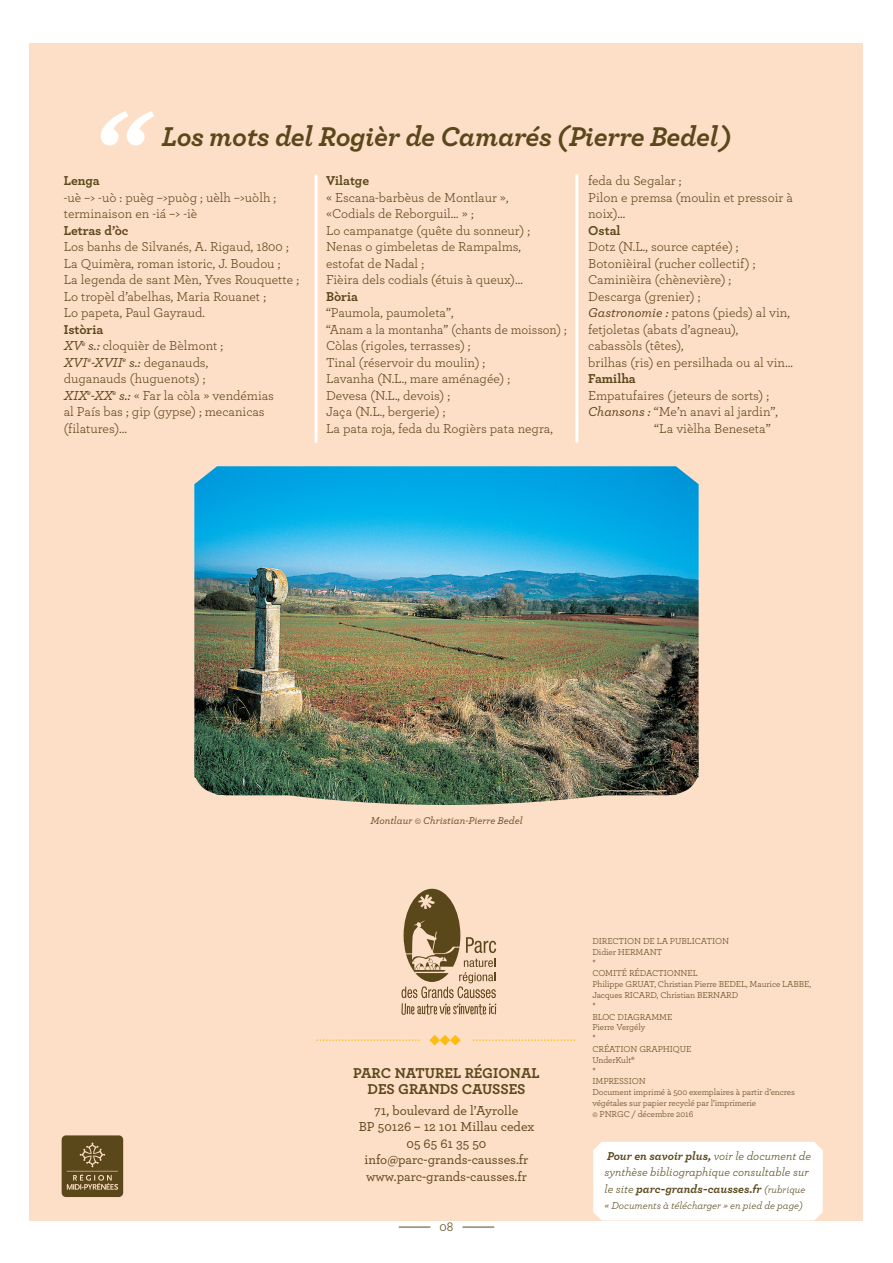
<style>
.page{position:relative;width:893px;height:1263px;background:#fff}
.page>*{position:absolute;margin:0;border:0;box-sizing:border-box;transform-origin:0 0}
.t1{font:italic 700 28.5px "Archer";letter-spacing:-.01em;color:#5a471a}
.t2{font:700 15px/16.5px "Archer";color:#5a471a;text-align:center}
.t3{font:13.5px/16.5px "Archer";color:#5a471a}
.t4{font:500 13.5px/16.5px "Archer";color:#5a471a;text-align:center}
.t5{font:700 13.5px "Archer";color:#5a471a}
.t6{font:italic 12px/16.5px "Archer";color:#5a471a}
.t7{font:italic 10.5px "Archer";color:#5a471a}
.t8{font:italic 500 10.5px "Archer";color:#665227}
.t9{font:9px/10.8px "Archer";letter-spacing:-.01em;color:#5a471a}
.s1{font-weight:700}
.s2{font-weight:500;font-style:italic}
.s3{font-size:10.5px}
</style>
<div class="page">
<div style="left:30px;top:43px;width:833px;height:1177px;background:#fddec7"></div>
<div style="left:593px;top:1142px;width:230px;height:78px;background:#fff"></div>
<svg style="left:401px;top:889px;width:95px;height:126px"></svg>
<svg style="left:317px;top:1039px;width:103px;height:2px"></svg>
<svg style="left:429px;top:1035px;width:32px;height:10px"></svg>
<svg style="left:473px;top:1039px;width:102px;height:2px"></svg>
<svg style="left:101px;top:111px;width:53px;height:35px"></svg>
<img style="left:194px;top:466px;width:505px;height:339px">
<hr style="left:315px;top:175px;width:3px;height:268px;background:#fff">
<hr style="left:575px;top:174px;width:3px;height:268px;background:#fff">
<svg style="left:62px;top:1135px;width:61px;height:62px"></svg>
<hr style="left:399px;top:1227px;width:31px;height:1px;background:#5a471a">
<hr style="left:463px;top:1227px;width:31px;height:1px;background:#5a471a">
<h1 class="t1" style="left:162px;top:114px;width:571px">Los mots del Rogièr de Camarés (Pierre Bedel)</h1>
<p class="t5" style="left:64px;top:170px;width:37px">Lenga</p>
<p class="t3" style="left:64px;top:188px;width:214px">-uè –&gt; -uò : puèg –&gt;puòg ; uèlh –&gt;uòlh ; terminaison en -iá –&gt; -iè</p>
<p class="t5" style="left:64px;top:220px;width:66px">Letras d’òc</p>
<p class="t3" style="left:64px;top:238px;width:237px">Los banhs de Silvanés, A. Rigaud, 1800 ; La Quimèra, roman istoric, J. Boudou ;<br>La legenda de sant Mèn, Yves Rouquette ; Lo tropèl d’abelhas, Maria Rouanet ;<br>Lo papeta, Paul Gayraud.</p>
<p class="t3" style="left:64px;top:320px;width:212px"><span class="s1">Istòria<br></span><span class="s2">XV</span><sup>e</sup> <span class="s2">s.:</span> cloquièr de Bèlmont ;<br><span class="s2">XVI</span><sup>e</sup><span class="s2">-XVII</span><sup>e</sup> <span class="s2">s.:</span> deganauds, duganauds (huguenots) ;<br><span class="s2">XIX</span><sup>e</sup><span class="s2">-XX</span><sup>e</sup> <span class="s2">s.:</span> « Far la còla » vendémias al País bas ; gip (gypse) ; mecanicas (filatures)…</p>
<p class="t5" style="left:326px;top:170px;width:45px">Vilatge</p>
<p class="t3" style="left:326px;top:188px;width:206px">« Escana-barbèus de Montlaur », «Codials de Reborguil… » ;<br>Lo campanatge (quête du sonneur) ;<br>Nenas o gimbeletas de Rampalms, estofat de Nadal ;<br>Fièira dels codials (étuis à queux)…</p>
<p class="t5" style="left:326px;top:286px;width:34px">Bòria</p>
<p class="t3" style="left:326px;top:304px;width:242px">“Paumola, paumoleta”,<br>“Anam a la montanha” (chants de moisson) ;<br>Còlas (rigoles, terrasses) ;<br>Tinal (réservoir du moulin) ;<br>Lavanha (N.L., mare aménagée) ;<br>Devesa (N.L., devois) ;<br>Jaça (N.L., bergerie) ;<br>La pata roja, feda du Rogièrs pata negra,</p>
<p class="t3" style="left:588px;top:172px;width:206px">feda du Segalar ;<br>Pilon e premsa (moulin et pressoir à noix)…</p>
<p class="t5" style="left:588px;top:220px;width:34px">Ostal</p>
<p class="t3" style="left:588px;top:238px;width:206px">Dotz (N.L., source captée) ;<br>Botonièiral (rucher collectif) ;<br>Caminièira (chènevière) ;<br>Descarga (grenier) ;<br><span class="s2">Gastronomie :</span> patons (pieds) al vin, fetjoletas (abats d’agneau), cabassòls (têtes),<br>brilhas (ris) en persilhada ou al vin…</p>
<p class="t5" style="left:588px;top:368px;width:49px">Familha</p>
<p class="t3" style="left:588px;top:386px;width:182px">Empatufaires (jeteurs de sorts) ;</p>
<p class="t3" style="left:588px;top:403px;width:191px"><span class="s2">Chansons :</span> “Me’n anavi al jardin”,</p>
<p class="t3" style="left:654px;top:419px;width:118px">“La vièlha Beneseta”</p>
<p class="t8" style="left:370px;top:813px;width:154px">Montlaur © Christian-Pierre Bedel</p>
<p class="t2" style="left:353px;top:1063px;width:188px">PARC NATUREL RÉGIONAL<br>DES GRANDS CAUSSES</p>
<p class="t4" style="left:359px;top:1101px;width:177px">71, boulevard de l’Ayrolle<br>BP 50126 – 12 101 Millau cedex<br>05 65 61 35 50 info@parc-grands-causses.fr www.parc-grands-causses.fr</p>
<p class="t3" style="left:440px;top:1218px;width:15px">08</p>
<p class="t9" style="left:592px;top:935px;width:220px">DIRECTION DE LA PUBLICATION<br>Didier HERMANT<br>*<br>COMITÉ RÉDACTIONNEL<br>Philippe GRUAT, Christian Pierre BEDEL, Maurice LABBE,<br>Jacques RICARD, Christian BERNARD<br>*<br>BLOC DIAGRAMME<br>Pierre Vergély<br>*<br>CRÉATION GRAPHIQUE<br>UnderKult®<br>*<br>IMPRESSION<br>Document imprimé à 500 exemplaires à partir d’encres végétales sur papier recyclé par l’imprimerie<br>© PNRGC / décembre 2016</p>
<p class="t6" style="left:604px;top:1147px;width:208px"><span class="s1">Pour en savoir plus,</span> voir le document de synthèse bibliographique consultable sur le site <span class="s1">parc-grands-causses.fr</span> <span class="s3">(rubrique</span></p>
<p class="t7" style="left:604px;top:1198px;width:200px">« Documents à télécharger » en pied de page)</p>
</div>
